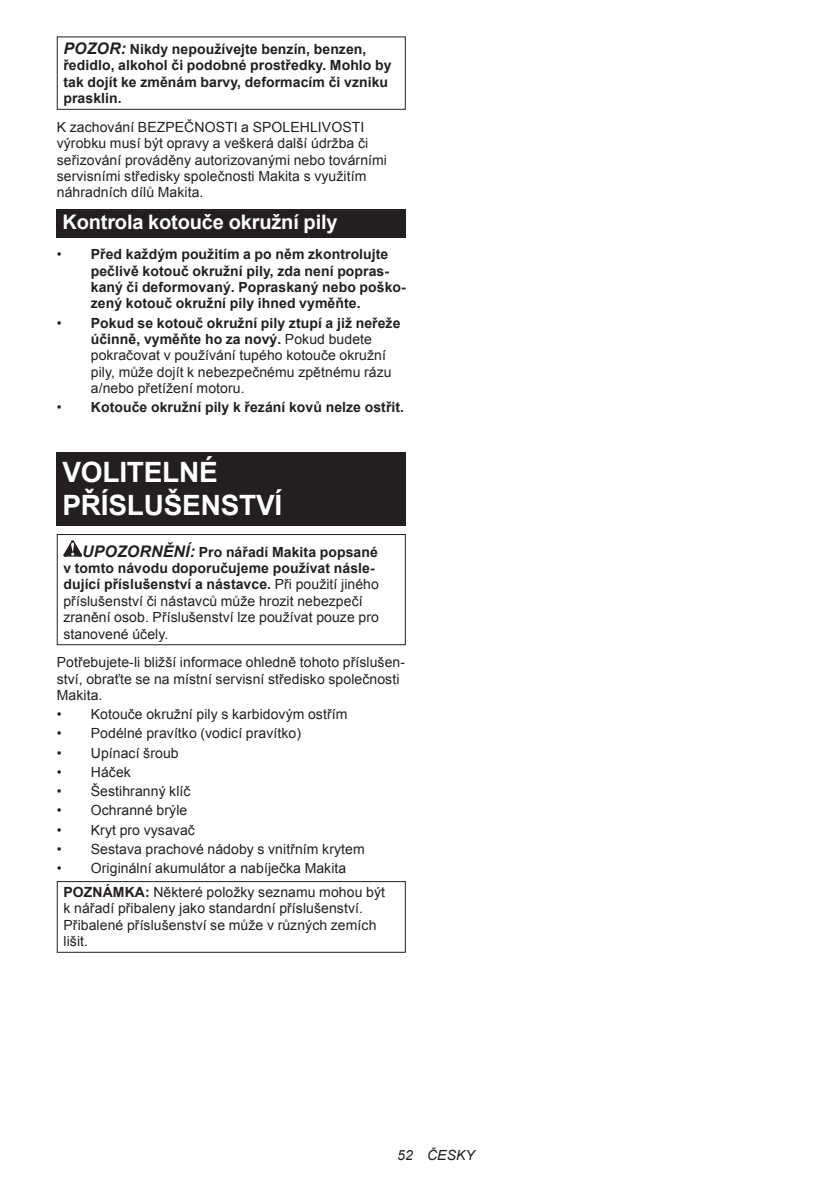
<style>
.page{position:relative;width:840px;height:1191px;background:#fff}
.page>*{position:absolute;margin:0;border:0;box-sizing:border-box;transform-origin:0 0}
.t1{font:700 28px/32.8px "Arial";letter-spacing:-.01em;color:#fff}
.t2{font:700 20px "Arial";letter-spacing:-.01em;color:#fff}
.t3{font:14px/16.4px "Arial";letter-spacing:.005em;color:#231f20}
.t4{font:700 14px/16.4px "Arial";letter-spacing:.005em;color:#231f20}
.t5{font:italic 14px "Arial";letter-spacing:.005em;color:#231f20}
.s1{font-style:italic;font-size:16px}
.s2{font-weight:400}
.s3{font-weight:700}
.s4{font-weight:700;font-style:italic;font-size:16px}
</style>
<div class="page">
<div style="left:57px;top:36px;width:348px;height:74px;border:1px solid #231f20"></div>
<div style="left:57px;top:209px;width:348px;height:28px;background:#231f20"></div>
<div style="left:57px;top:452px;width:348px;height:74px;background:#231f20"></div>
<svg style="left:63px;top:540px;width:19px;height:16px"></svg>
<div style="left:57px;top:534px;width:348px;height:111px;border:1px solid #231f20"></div>
<div style="left:57px;top:881px;width:348px;height:71px;border:1px solid #231f20"></div>
<p class="t4" style="left:63px;top:41px;width:329px"><span class="s1">POZOR:</span> Nikdy nepoužívejte benzín, benzen, ředidlo, alkohol či podobné prostředky. Mohlo by tak dojít ke změnám barvy, deformacím či vzniku prasklin.</p>
<p class="t3" style="left:57px;top:119px;width:331px">K zachování BEZPEČNOSTI a SPOLEHLIVOSTI výrobku musí být opravy a veškerá další údržba či seřizování prováděny autorizovanými nebo továrními servisními středisky společnosti Makita s využitím náhradních dílů Makita.</p>
<h2 class="t2" style="left:62px;top:208px;width:276px">Kontrola kotouče okružní pily</h2>
<p class="t4" style="left:91px;top:247px;width:316px;text-indent:-34px"><span class="s2">•</span> Před každým použitím a po něm zkontrolujte pečlivě kotouč okružní pily, zda není popras&shy;kaný či deformovaný. Popraskaný nebo poško&shy;zený kotouč okružní pily ihned vyměňte.</p>
<p class="t3" style="left:91px;top:315px;width:311px;text-indent:-34px">• <span class="s3">Pokud se kotouč okružní pily ztupí a již neřeže účinně, vyměňte ho za nový.</span> Pokud budete pokračovat v používání tupého kotouče okružní pily, může dojít k nebezpečnému zpětnému rázu a/nebo přetížení motoru.</p>
<p class="t4" style="left:57px;top:400px;width:348px"><span class="s2">•</span> Kotouče okružní pily k řezání kovů nelze ostřit.</p>
<h1 class="t1" style="left:62px;top:456px;width:221px">VOLITELNÉ<br>PŘÍSLUŠENSTVÍ</h1>
<p class="t3" style="left:63px;top:543px;width:317px;text-indent:19px"><span class="s4">UPOZORNĚNÍ:</span> <span class="s3">Pro nářadí Makita popsané v tomto návodu doporučujeme používat násle&shy;dující příslušenství a nástavce.</span> Při použití jiného příslušenství či nástavců může hrozit nebezpečí zranění osob. Příslušenství lze používat pouze pro stanovené účely.</p>
<p class="t3" style="left:57px;top:654px;width:349px">Potřebujete-li bližší informace ohledně tohoto příslušen&shy;ství, obraťte se na místní servisní středisko společnosti<br>Makita.</p>
<p class="t3" style="left:57px;top:706px;width:292px">• Kotouče okružní pily s karbidovým ostřím</p>
<p class="t3" style="left:57px;top:725px;width:245px">• Podélné pravítko (vodicí pravítko)</p>
<p class="t3" style="left:57px;top:744px;width:123px">• Upínací šroub</p>
<p class="t3" style="left:57px;top:764px;width:76px">• Háček</p>
<p class="t3" style="left:57px;top:783px;width:135px">• Šestihranný klíč</p>
<p class="t3" style="left:57px;top:802px;width:132px">• Ochranné brýle</p>
<p class="t3" style="left:57px;top:821px;width:139px">• Kryt pro vysavač</p>
<p class="t3" style="left:57px;top:841px;width:309px">• Sestava prachové nádoby s vnitřním krytem</p>
<p class="t3" style="left:63px;top:856px;width:323px;line-height:23.8px;text-indent:-7px">• Originální akumulátor a nabíječka Makita<br><span class="s3">POZNÁMKA:</span> Některé položky seznamu mohou být</p>
<p class="t3" style="left:63px;top:900px;width:314px">k nářadí přibaleny jako standardní příslušenství.<br>Přibalené příslušenství se může v různých zemích lišit.</p>
<p class="t5" style="left:397px;top:1146px;width:79px">52 ČESKY</p>
</div>
